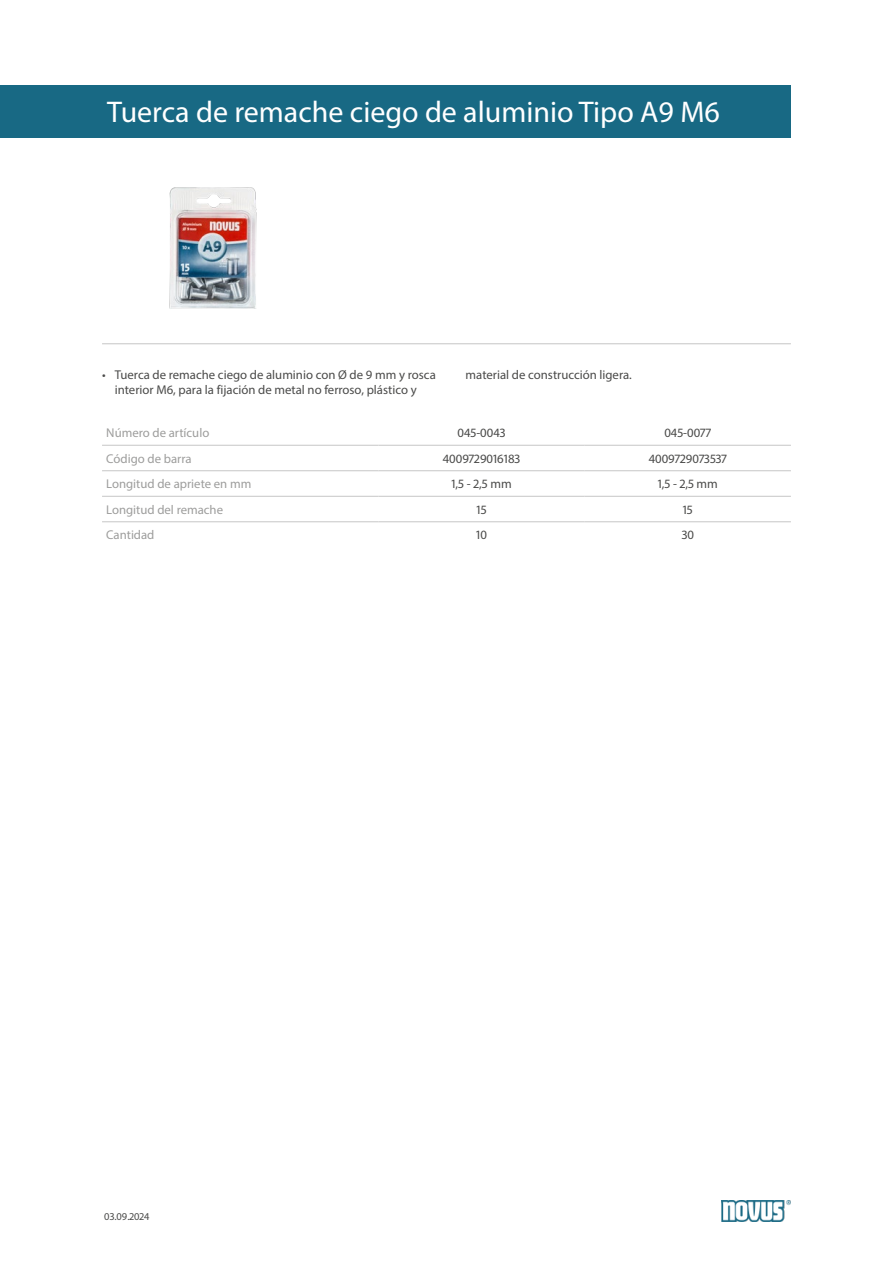
<style>
.page{position:relative;width:893px;height:1263px;background:#fff}
.page>*{position:absolute;margin:0;border:0;box-sizing:border-box;transform-origin:0 0}
.Produktname{font:30px "Myriad Pro";color:#fff}
.Produkttabelle_Zentr{font:12.75px/15.3px "Myriad Pro";color:#4a4a49;text-align:center}
.Produkttabelle_Links{font:12.75px "Myriad Pro";color:#9d9d9c}
.t1{font:10.5px "Myriad Pro";color:#4a4a49}
</style>
<div class="page">
<img style="left:169px;top:187px;width:88px;height:122px">
<hr style="left:102px;top:343px;width:689px;height:1px;background:#c6c6c6">
<img style="left:721px;top:1200px;width:70px;height:21px">
<div style="left:0;top:85px;width:791px;height:53px;background:#186984"></div>
<hr style="left:102px;top:445px;width:276px;height:1px;background:#c6c6c6">
<hr style="left:378px;top:445px;width:207px;height:1px;background:#c6c6c6">
<hr style="left:585px;top:445px;width:206px;height:1px;background:#c6c6c6">
<hr style="left:102px;top:470px;width:276px;height:1px;background:#c6c6c6">
<hr style="left:378px;top:470px;width:207px;height:1px;background:#c6c6c6">
<hr style="left:585px;top:470px;width:206px;height:1px;background:#c6c6c6">
<hr style="left:102px;top:496px;width:276px;height:1px;background:#c6c6c6">
<hr style="left:378px;top:496px;width:207px;height:1px;background:#c6c6c6">
<hr style="left:585px;top:496px;width:206px;height:1px;background:#c6c6c6">
<hr style="left:102px;top:521px;width:276px;height:1px;background:#c6c6c6">
<hr style="left:378px;top:521px;width:207px;height:1px;background:#c6c6c6">
<hr style="left:585px;top:521px;width:206px;height:1px;background:#c6c6c6">
<p class="Produktname" style="left:107px;top:94px;width:614px">Tuerca de remache ciego de aluminio Tipo A9 M6</p>
<p class="Produkttabelle_Zentr" style="left:102px;top:367px;width:335px">• Tuerca de remache ciego de aluminio con Ø de 9 mm y rosca interior M6, para la fijación de metal no ferroso, plástico y</p>
<p class="Produkttabelle_Zentr" style="left:466px;top:367px;width:168px">material de construcción ligera.</p>
<p class="Produkttabelle_Links" style="left:106px;top:425px;width:105px">Número de artículo</p>
<p class="Produkttabelle_Zentr" style="left:458px;top:425px;width:49px">045-0043</p>
<p class="Produkttabelle_Zentr" style="left:664px;top:425px;width:48px">045-0077</p>
<p class="Produkttabelle_Links" style="left:106px;top:451px;width:87px">Código de barra</p>
<p class="Produkttabelle_Zentr" style="left:443px;top:451px;width:79px">4009729016183</p>
<p class="Produkttabelle_Zentr" style="left:649px;top:451px;width:80px">4009729073537</p>
<p class="Produkttabelle_Links" style="left:106px;top:476px;width:147px">Longitud de apriete en mm</p>
<p class="Produkttabelle_Zentr" style="left:451px;top:476px;width:62px">1,5 - 2,5 mm</p>
<p class="Produkttabelle_Zentr" style="left:658px;top:476px;width:62px">1,5 - 2,5 mm</p>
<p class="Produkttabelle_Links" style="left:106px;top:502px;width:118px">Longitud del remache</p>
<p class="Produkttabelle_Zentr" style="left:477px;top:502px;width:12px">15</p>
<p class="Produkttabelle_Zentr" style="left:683px;top:502px;width:12px">15</p>
<p class="Produkttabelle_Links" style="left:106px;top:527px;width:50px">Cantidad</p>
<p class="Produkttabelle_Zentr" style="left:476px;top:527px;width:12px">10</p>
<p class="Produkttabelle_Zentr" style="left:682px;top:527px;width:14px">30</p>
<p class="t1" style="left:104px;top:1210px;width:47px">03.09.2024</p>
</div>
